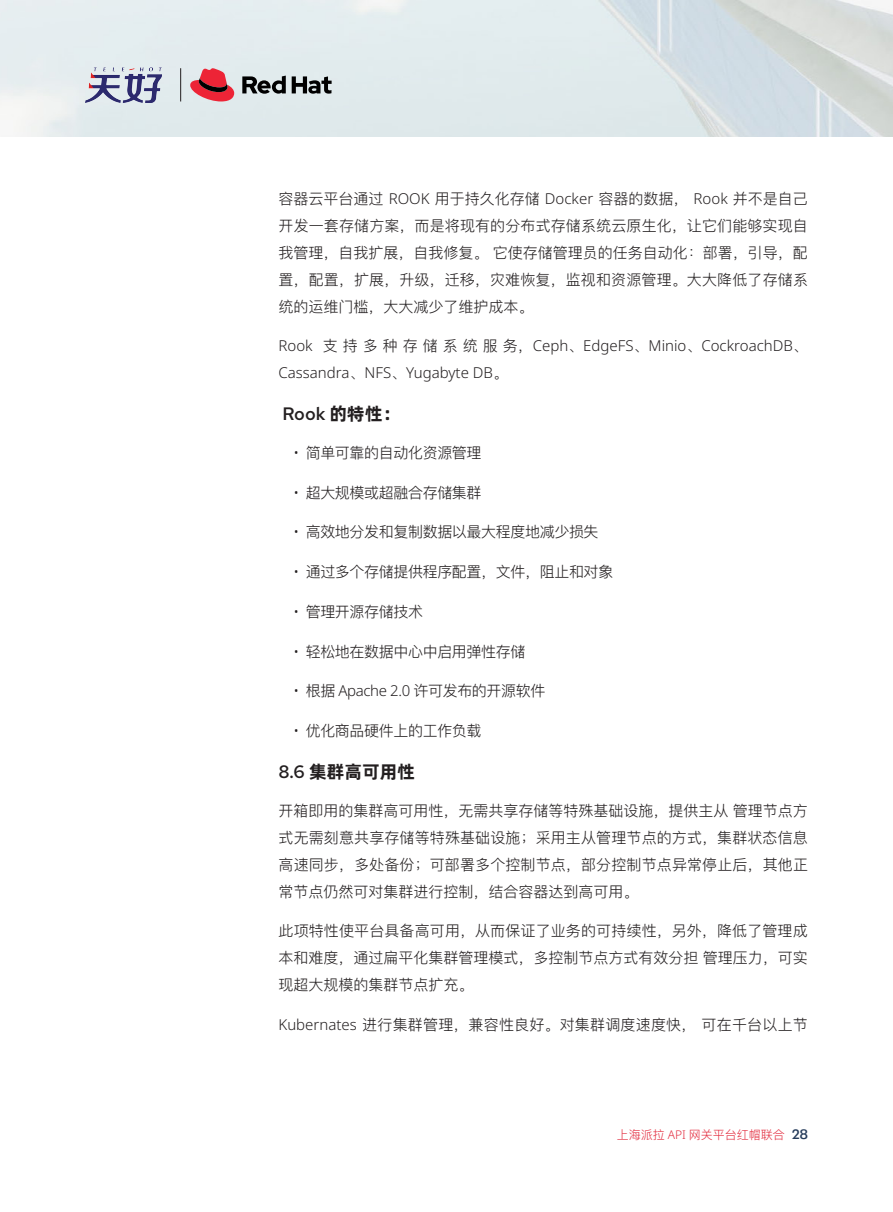
<style>
.page{position:relative;width:893px;height:1212px;background:#fff}
.page>*{position:absolute;margin:0;border:0;box-sizing:border-box;transform-origin:0 0}
.二级标题{font:18px "Alibaba Pu Hui Ti B";color:#231f20}
.二级标题-2{font:500 18px "Red Hat Text";color:#231f20}
.二级标题-3{font:15px/27px "Ping Fang SC Regular";color:#231f20;text-align:justify}
.内文带点缩进{font:15px "Ping Fang SC Regular";letter-spacing:-.025em;color:#231f20}
.二级标题-4{font:300 15px/27px "Noto Sans";color:#231f20}
.t1{font:600 13.5px "Neue Plak Text";color:#263c5b}
.t2{font:12px "Ping Fang SC Regular";color:#e32f41}
.s1{font-family:"Noto Sans";font-weight:300}
.s2{font-family:"Ping Fang SC Regular";font-weight:400}
.s3{font-family:"Alibaba Pu Hui Ti B";font-weight:400}
.s4{font-family:"Red Hat Text";font-weight:500}
</style>
<div class="page">
<img style="left:0;top:0;width:893px;height:136px">
<svg style="left:190px;top:68px;width:44px;height:33px"></svg>
<svg style="left:242px;top:76px;width:90px;height:18px;background:#6e7374"></svg>
<hr style="left:180px;top:68px;width:1px;height:33px;background:#231f20">
<img style="left:85px;top:67px;width:77px;height:36px">
<p class="二级标题-3" style="left:279px;top:185px;width:531px">容器云平台通过 <span class="s1">ROOK</span> 用于持久化存储 <span class="s1">Docker</span> 容器的数据， <span class="s1">Rook</span> 并不是自己开发一套存储方案，而是将现有的分布式存储系统云原生化，让它们能够实现自我管理，自我扩展，自我修复。它使存储管理员的任务自动化：部署，引导，配置，配置，扩展，升级，迁移，灾难恢复，监视和资源管理。大大降低了存储系统的运维门槛，大大减少了维护成本。</p>
<p class="二级标题-4" style="left:279px;top:333px;width:531px">Rook <span class="s2">支持多种存储系统服务，</span>Ceph<span class="s2">、</span>EdgeFS<span class="s2">、</span>Minio<span class="s2">、</span>CockroachDB<span class="s2">、<br></span>Cassandra<span class="s2">、</span>NFS<span class="s2">、</span>Yugabyte DB<span class="s2">。</span></p>
<p class="二级标题-2" style="left:283px;top:402px;width:119px">Rook <span class="s3">的特性：</span></p>
<p class="内文带点缩进" style="left:293px;top:443px;width:190px"><span class="s1">•</span> 简单可靠的自动化资源管理</p>
<p class="内文带点缩进" style="left:293px;top:483px;width:190px"><span class="s1">•</span> 超大规模或超融合存储集群</p>
<p class="内文带点缩进" style="left:293px;top:523px;width:307px"><span class="s1">•</span> 高效地分发和复制数据以最大程度地减少损失</p>
<p class="内文带点缩进" style="left:293px;top:563px;width:321px"><span class="s1">•</span> 通过多个存储提供程序配置，文件，阻止和对象</p>
<p class="内文带点缩进" style="left:293px;top:603px;width:131px"><span class="s1">•</span> 管理开源存储技术</p>
<p class="内文带点缩进" style="left:293px;top:642px;width:234px"><span class="s1">•</span> 轻松地在数据中心中启用弹性存储</p>
<p class="内文带点缩进" style="left:293px;top:682px;width:254px"><span class="s1">•</span> 根据 <span class="s1">Apache 2.0</span> 许可发布的开源软件</p>
<p class="内文带点缩进" style="left:293px;top:722px;width:190px"><span class="s1">•</span> 优化商品硬件上的工作负载</p>
<p class="二级标题" style="left:279px;top:758px;width:138px"><span class="s4">8.6</span> 集群高可用性</p>
<p class="二级标题-3" style="left:279px;top:797px;width:531px">开箱即用的集群高可用性，无需共享存储等特殊基础设施，提供主从管理节点方式无需刻意共享存储等特殊基础设施；采用主从管理节点的方式，集群状态信息高速同步，多处备份；可部署多个控制节点，部分控制节点异常停止后，其他正常节点仍然可对集群进行控制，结合容器达到高可用。</p>
<p class="二级标题-3" style="left:279px;top:918px;width:531px">此项特性使平台具备高可用，从而保证了业务的可持续性，另外，降低了管理成本和难度，通过扁平化集群管理模式，多控制节点方式有效分担管理压力，可实现超大规模的集群节点扩充。</p>
<p class="二级标题-3" style="left:279px;top:1011px;width:531px"><span class="s1">Kubernates</span> 进行集群管理，兼容性良好。对集群调度速度快，可在千台以上节</p>
<p class="t2" style="left:617px;top:1127px;width:170px">上海派拉 <span class="s1">API</span> 网关平台红帽联合</p>
<p class="t1" style="left:792px;top:1123px;width:18px">28</p>
</div>
